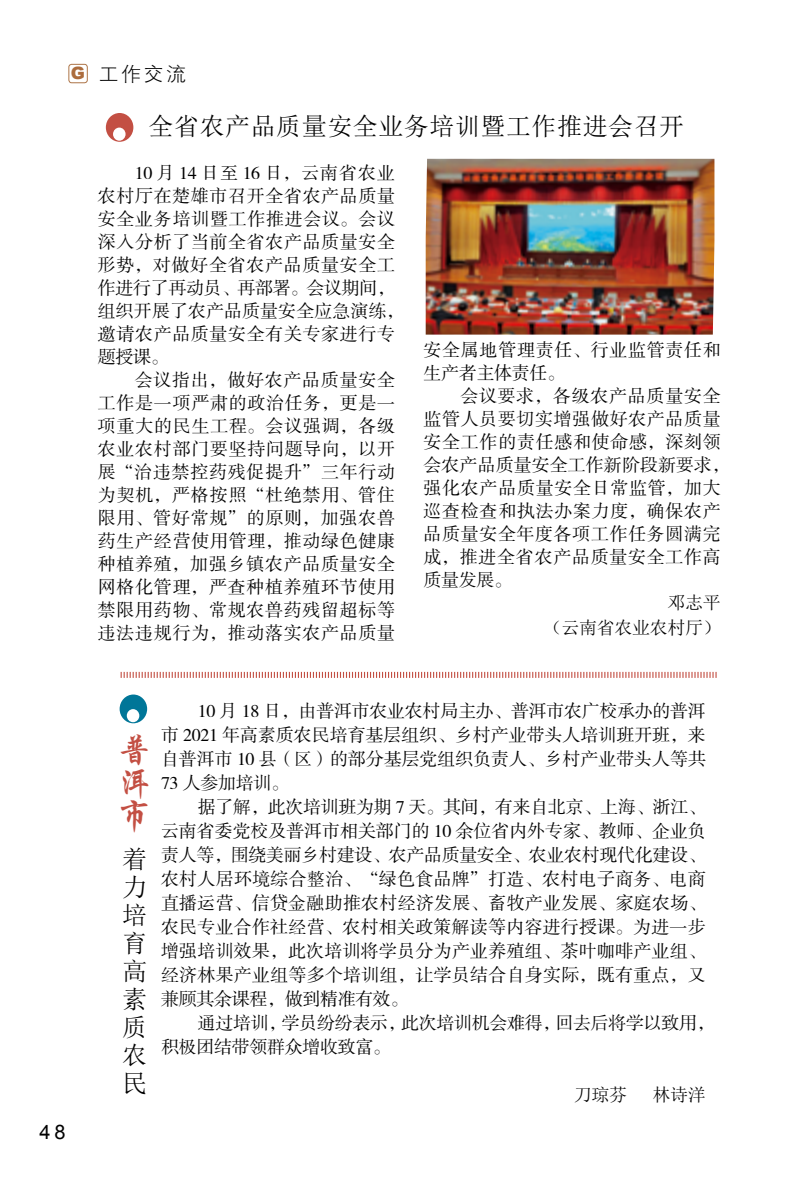
<style>
.page{position:relative;width:806px;height:1191px;background:#fff}
.page>*{position:absolute;margin:0;border:0;box-sizing:border-box;transform-origin:0 0}
.t1{font:34px/33px "ST Xingkai";color:#c34f43;text-align:justify}
.t2{font:25px/28px "Sim Sun";letter-spacing:.02em;color:#000;text-align:justify}
.t3{font:20px "FZXH1 JW GB1 0";color:#000}
.t4{font:20px "Arial";color:#000}
.t5{font:18px/23px "FZSSK GBK1 0";letter-spacing:.035em;color:#000}
.t6{font:18px/24px "FZSSK GBK1 0";letter-spacing:-.02em;color:#000}
.t7{font:18px/25px "Sim Sun";letter-spacing:-.02em;color:#000;text-align:right}
.s1{font-family:"Arial";font-weight:900;font-size:17px;color:#ac6c3d}
</style>
<div class="page">
<div style="left:68px;top:64px;width:20px;height:19px;border:1px solid #ad7447;border-radius:3px"></div>
<div style="left:106px;top:113px;width:27px;height:29px;background:#c34f43;border-radius:50%"></div>
<div style="left:113px;top:128px;width:12px;height:13px;background:#fff;border-radius:50%"></div>
<svg style="left:120px;top:672px;width:596px;height:6px"></svg>
<img style="left:425px;top:159px;width:289px;height:175px">
<div style="left:119px;top:694px;width:28px;height:29px;background:#007698;border-radius:50%"></div>
<div style="left:127px;top:709px;width:12px;height:13px;background:#fff;border-radius:50%"></div>
<p class="t3" style="left:71px;top:64px;width:117px"><span class="s1">G</span> 工作交流</p>
<h2 class="t2" style="left:148px;top:112px;width:537px">全省农产品质量安全业务培训暨工作推进会召开</h2>
<p class="t5" style="left:98px;top:162px;width:307px;text-indent:37px">10 月 14 日至 16 日，云南省农业农村厅在楚雄市召开全省农产品质量安全业务培训暨工作推进会议。会议深入分析了当前全省农产品质量安全形势，对做好全省农产品质量安全工作进行了再动员、再部署。会议期间，组织开展了农产品质量安全应急演练，邀请农产品质量安全有关专家进行专题授课。</p>
<p class="t5" style="left:98px;top:369px;width:298px;text-align:justify;text-indent:37px">会议指出，做好农产品质量安全工作是一项严肃的政治任务，更是一项重大的民生工程。会议强调，各级农业农村部门要坚持问题导向，以开展“治违禁控药残促提升”三年行动为契机，严格按照“杜绝禁用、管住限用、管好常规”的原则，加强农兽药生产经营使用管理，推动绿色健康种植养殖，加强乡镇农产品质量安全网格化管理，严查种植养殖环节使用禁限用药物、常规农兽药残留超标等违法违规行为，推动落实农产品质量</p>
<p class="t5" style="left:423px;top:339px;width:298px">安全属地管理责任、行业监管责任和生产者主体责任。</p>
<p class="t5" style="left:423px;top:385px;width:307px;text-indent:37px">会议要求，各级农产品质量安全监管人员要切实增强做好农产品质量安全工作的责任感和使命感，深刻领会农产品质量安全工作新阶段新要求，强化农产品质量安全日常监管，加大巡查检查和执法办案力度，确保农产品质量安全年度各项工作任务圆满完成，推进全省农产品质量安全工作高质量发展。</p>
<p class="t7" style="left:543px;top:590px;width:178px">邓志平<br>（云南省农业农村厅）</p>
<p class="t4" style="left:39px;top:1118px;width:28px">48</p>
<h1 class="t1" style="left:117px;top:735px;width:33px">普洱市</h1>
<h2 class="t2" style="left:122px;top:845px;width:25px">着力培育高素质农民</h2>
<p class="t5" style="left:161px;top:700px;width:546px;line-height:24px;text-align:justify;text-indent:37px">10 月 18 日，由普洱市农业农村局主办、普洱市农广校承办的普洱市 2021 年高素质农民培育基层组织、乡村产业带头人培训班开班，来自普洱市 10 县（区）的部分基层党组织负责人、乡村产业带头人等共73 人参加培训。</p>
<p class="t5" style="left:161px;top:796px;width:546px;line-height:24px;text-align:justify;text-indent:37px">据了解，此次培训班为期 7 天。其间，有来自北京、上海、浙江、云南省委党校及普洱市相关部门的 10 余位省内外专家、教师、企业负责人等，围绕美丽乡村建设、农产品质量安全、农业农村现代化建设、农村人居环境综合整治、“绿色食品牌”打造、农村电子商务、电商直播运营、信贷金融助推农村经济发展、畜牧产业发展、家庭农场、农民专业合作社经营、农村相关政策解读等内容进行授课。为进一步增强培训效果，此次培训将学员分为产业养殖组、茶叶咖啡产业组、经济林果产业组等多个培训组，让学员结合自身实际，既有重点，又兼顾其余课程，做到精准有效。</p>
<p class="t6" style="left:161px;top:1012px;width:555px;text-indent:37px">通过培训，学员纷纷表示，此次培训机会难得，回去后将学以致用，积极团结带领群众增收致富。</p>
<p class="t7" style="left:573px;top:1082px;width:55px">刀琼芬</p>
<p class="t7" style="left:652px;top:1082px;width:55px">林诗洋</p>
</div>
